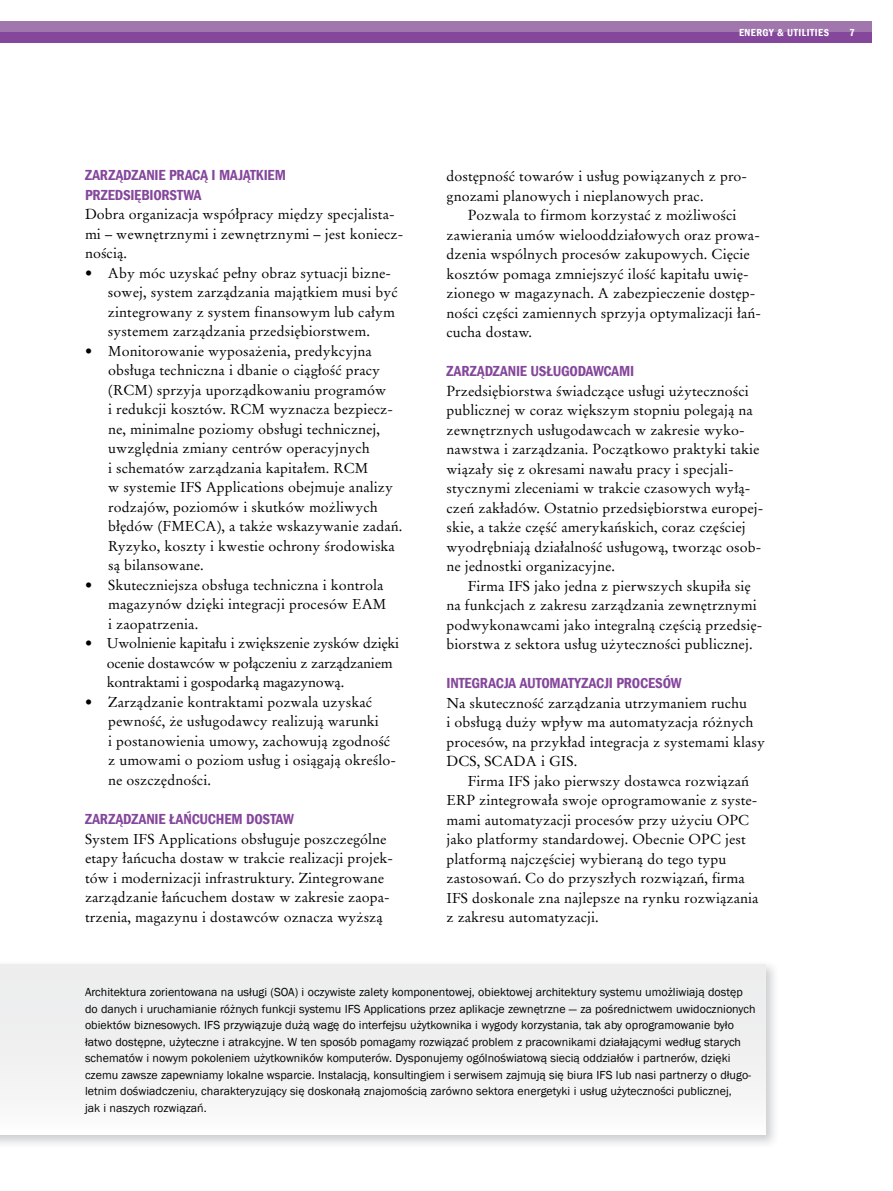
<style>
.page{position:relative;width:893px;height:1191px;background:#fff}
.page>*{position:absolute;margin:0;border:0;box-sizing:border-box;transform-origin:0 0}
.t1{font:15px/19.5px "Franklin Gothic LT Com Dm Cn";letter-spacing:-.01em;color:#85479c}
.t2{font:14.25px/19.5px "Stempel Garamond LT Com";letter-spacing:.005em;color:#000}
.t3{font:14.25px/19.5px "Stempel Garamond LT Com";letter-spacing:-.015em;color:#000}
.t4{font:12px/16.5px "Franklin Gothic";color:#000}
.t5{font:10.5px "Franklin Gothic LT Com Dm Cn";letter-spacing:.055em;color:#fff}
</style>
<div class="page">
<div style="left:0;top:21px;width:872px;height:11px;background:#a076ad"></div>
<div style="left:0;top:32px;width:872px;height:11px;background:#85479c"></div>
<img style="left:0;top:964px;width:775px;height:180px">
<div style="left:0;top:964px;width:765px;height:171px;background:#f0f0f1"></div>
<p class="t5" style="left:739px;top:26px;width:92px">ENERGY &amp; UTILITIES</p>
<p class="t5" style="left:849px;top:26px;width:7px">7</p>
<p class="t1" style="left:85px;top:166px;width:202px">ZARZĄDZANIE PRACĄ I MAJĄTKIEM<br>PRZEDSIĘBIORSTWA</p>
<p class="t2" style="left:85px;top:205px;width:320px">Dobra organizacja współpracy między specjalista&shy;mi – wewnętrznymi i zewnętrznymi – jest koniecz&shy;nością.</p>
<p class="t2" style="left:108px;top:263px;width:291px;text-indent:-23px">• Aby móc uzyskać pełny obraz sytuacji bizne&shy;sowej, system zarządzania majątkiem musi być zintegrowany z system finansowym lub całym systemem zarządzania przedsiębiorstwem.</p>
<p class="t2" style="left:108px;top:341px;width:296px;text-indent:-23px">• Monitorowanie wyposażenia, predykcyjna obsługa techniczna i dbanie o ciągłość pracy (RCM) sprzyja uporządkowaniu programów<br>i redukcji kosztów. RCM wyznacza bezpiecz&shy;ne, minimalne poziomy obsługi technicznej, uwzględnia zmiany centrów operacyjnych<br>i schematów zarządzania kapitałem. RCM<br>w systemie IFS Applications obejmuje analizy rodzajów, poziomów i skutków możliwych błędów (FMECA), a także wskazywanie zadań.<br>Ryzyko, koszty i kwestie ochrony środowiska są bilansowane.</p>
<p class="t2" style="left:108px;top:575px;width:280px;text-indent:-23px">• Skuteczniejsza obsługa techniczna i kontrola magazynów dzięki integracji procesów EAM i zaopatrzenia.</p>
<p class="t3" style="left:107px;top:633px;width:294px;text-indent:-22px">• Uwolnienie kapitału i zwiększenie zysków dzięki ocenie dostawców w połączeniu z zarządzaniem kontraktami i gospodarką magazynową.</p>
<p class="t2" style="left:108px;top:692px;width:289px;text-indent:-23px">• Zarządzanie kontraktami pozwala uzyskać pewność, że usługodawcy realizują warunki<br>i postanowienia umowy, zachowują zgodność z umowami o poziom usług i osiągają określo&shy;ne oszczędności.</p>
<p class="t1" style="left:85px;top:809px;width:210px">ZARZĄDZANIE ŁAŃCUCHEM DOSTAW</p>
<p class="t2" style="left:85px;top:829px;width:310px">System IFS Applications obsługuje poszczególne etapy łańcucha dostaw w trakcie realizacji projek&shy;tów i modernizacji infrastruktury. Zintegrowane zarządzanie łańcuchem dostaw w zakresie zaopa&shy;trzenia, magazynu i dostawców oznacza wyższą</p>
<p class="t2" style="left:446px;top:166px;width:302px">dostępność towarów i usług powiązanych z pro&shy;gnozami planowych i nieplanowych prac.</p>
<p class="t2" style="left:446px;top:205px;width:316px;text-indent:21px">Pozwala to firmom korzystać z możliwości zawierania umów wielooddziałowych oraz prowa&shy;dzenia wspólnych procesów zakupowych. Cięcie kosztów pomaga zmniejszyć ilość kapitału uwię&shy;zionego w magazynach. A zabezpieczenie dostęp&shy;ności części zamiennych sprzyja optymalizacji łań&shy;cucha dostaw.</p>
<p class="t1" style="left:446px;top:362px;width:189px">ZARZĄDZANIE USŁUGODAWCAMI</p>
<p class="t2" style="left:446px;top:381px;width:318px">Przedsiębiorstwa świadczące usługi użyteczności publicznej w coraz większym stopniu polegają na zewnętrznych usługodawcach w zakresie wyko&shy;nawstwa i zarządzania. Początkowo praktyki takie wiązały się z okresami nawału pracy i specjali&shy;stycznymi zleceniami w trakcie czasowych wyłą&shy;czeń zakładów. Ostatnio przedsiębiorstwa europej&shy;skie, a także część amerykańskich, coraz częściej wyodrębniają działalność usługową, tworząc osob&shy;ne jednostki organizacyjne.</p>
<p class="t2" style="left:446px;top:576px;width:317px;text-indent:21px">Firma IFS jako jedna z pierwszych skupiła się na funkcjach z zakresu zarządzania zewnętrznymi podwykonawcami jako integralną częścią przedsię&shy;biorstwa z sektora usług użyteczności publicznej.</p>
<p class="t1" style="left:446px;top:674px;width:237px">INTEGRACJA AUTOMATYZACJI PROCESÓW</p>
<p class="t2" style="left:446px;top:693px;width:320px">Na skuteczność zarządzania utrzymaniem ruchu<br>i obsługą duży wpływ ma automatyzacja różnych procesów, na przykład integracja z systemami klasy DCS, SCADA i GIS.</p>
<p class="t2" style="left:446px;top:771px;width:313px;text-indent:21px">Firma IFS jako pierwszy dostawca rozwiązań ERP zintegrowała swoje oprogramowanie z syste&shy;mami automatyzacji procesów przy użyciu OPC jako platformy standardowej. Obecnie OPC jest platformą najczęściej wybieraną do tego typu zastosowań. Co do przyszłych rozwiązań, firma IFS doskonale zna najlepsze na rynku rozwiązania z zakresu automatyzacji.</p>
<p class="t4" style="left:85px;top:984px;width:672px">Architektura zorientowana na usługi (SOA) i oczywiste zalety komponentowej, obiektowej architektury systemu umożliwiają dostęp do danych i uruchamianie różnych funkcji systemu IFS Applications przez aplikacje zewnętrzne — za pośrednictwem uwidocznionych obiektów biznesowych. IFS przywiązuje dużą wagę do interfejsu użytkownika i wygody korzystania, tak aby oprogramowanie było łatwo dostępne, użyteczne i atrakcyjne. W ten sposób pomagamy rozwiązać problem z pracownikami działającymi według starych schematów i nowym pokoleniem użytkowników komputerów. Dysponujemy ogólnoświatową siecią oddziałów i partnerów, dzięki czemu zawsze zapewniamy lokalne wsparcie. Instalacją, konsultingiem i serwisem zajmują się biura IFS lub nasi partnerzy o długo&shy;letnim doświadczeniu, charakteryzujący się doskonałą znajomością zarówno sektora energetyki i usług użyteczności publicznej,<br>jak i naszych rozwiązań.</p>
</div>
